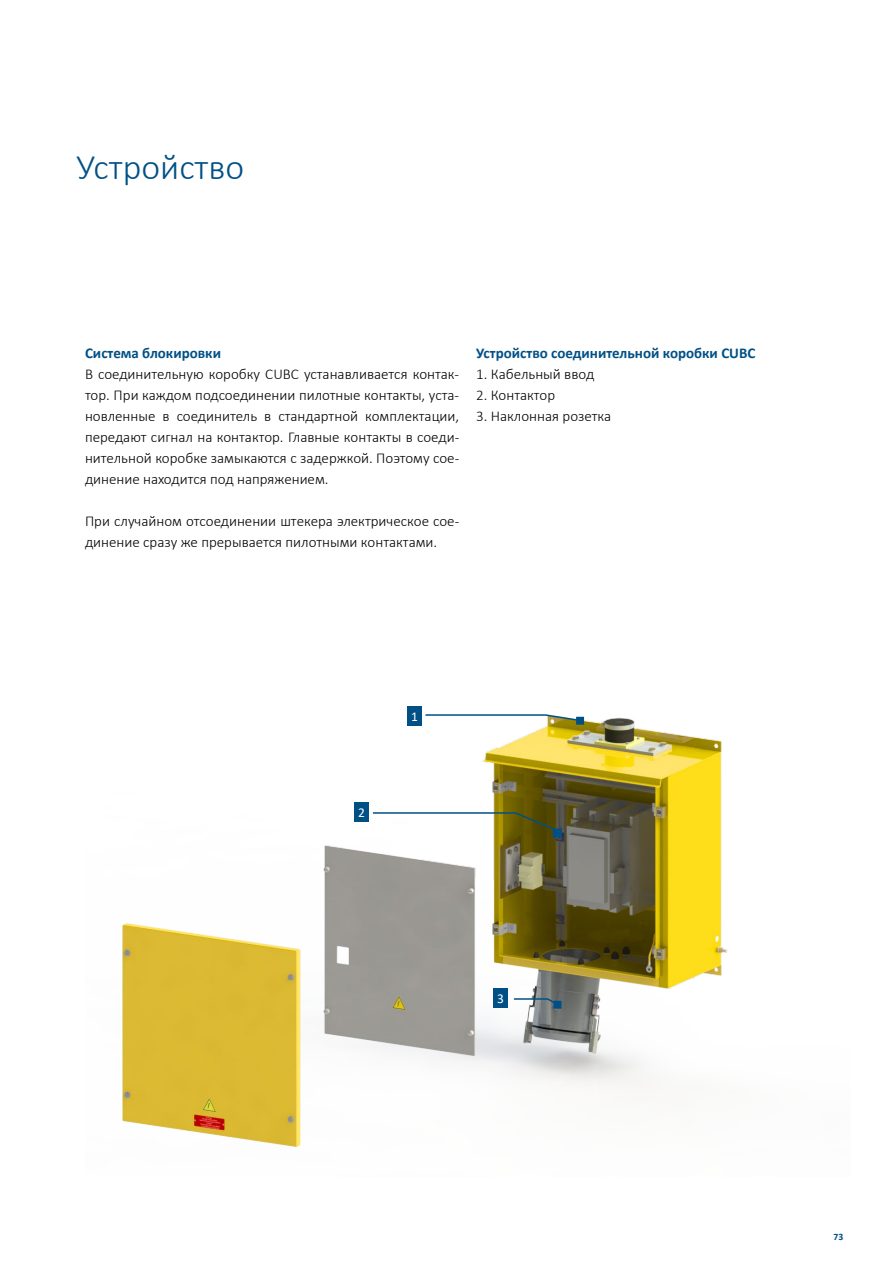
<style>
.page{position:relative;width:893px;height:1263px;background:#fff}
.page>*{position:absolute;margin:0;border:0;box-sizing:border-box;transform-origin:0 0}
.t1{font:300 36px "Calibri";color:#005086}
.t2{font:300 15px/21px "Calibri";color:#000;text-align:justify}
.t3{font:700 15px "Calibri";color:#005086}
.t4{font:13.5px "Calibri";color:#fff}
.t5{font:700 9.75px "Calibri";color:#005086}
</style>
<div class="page">
<img style="left:122px;top:716px;width:606px;height:431px">
<svg style="left:424px;top:714px;width:158px;height:8px"></svg>
<svg style="left:576px;top:717px;width:8px;height:8px"></svg>
<div style="left:407px;top:706px;width:15px;height:19px;background:#005086"></div>
<svg style="left:371px;top:811px;width:188px;height:21px"></svg>
<div style="left:553px;top:828px;width:9px;height:10px;background:#005086;border:2px solid #005086"></div>
<div style="left:354px;top:802px;width:15px;height:19px;background:#005086"></div>
<svg style="left:512px;top:997px;width:48px;height:9px"></svg>
<svg style="left:554px;top:1001px;width:8px;height:8px"></svg>
<div style="left:493px;top:989px;width:15px;height:19px;background:#005086"></div>
<h1 class="t1" style="left:77px;top:145px;width:169px">Устройство</h1>
<p class="t3" style="left:85px;top:342px;width:138px">Система блокировки</p>
<p class="t2" style="left:85px;top:363px;width:376px">В соединительную коробку CUBC устанавливается контак&shy;тор. При каждом подсоединении пилотные контакты, уста&shy;новленные в соединитель в стандартной комплектации, передают сигнал на контактор. Главные контакты в соеди&shy;нительной коробке замыкаются с задержкой. Поэтому сое&shy;динение находится под напряжением.</p>
<p class="t2" style="left:85px;top:510px;width:376px">При случайном отсоединении штекера электрическое сое&shy;динение сразу же прерывается пилотными контактами.</p>
<p class="t3" style="left:476px;top:342px;width:281px">Устройство соединительной коробки CUBC</p>
<p class="t2" style="left:476px;top:363px;width:119px">1. Кабельный ввод</p>
<p class="t2" style="left:476px;top:384px;width:80px">2. Контактор</p>
<p class="t2" style="left:476px;top:405px;width:137px">3. Наклонная розетка</p>
<p class="t4" style="left:358px;top:803px;width:8px">2</p>
<p class="t4" style="left:411px;top:707px;width:8px">1</p>
<p class="t4" style="left:497px;top:989px;width:8px">3</p>
<p class="t5" style="left:833px;top:1229px;width:11px">73</p>
</div>
